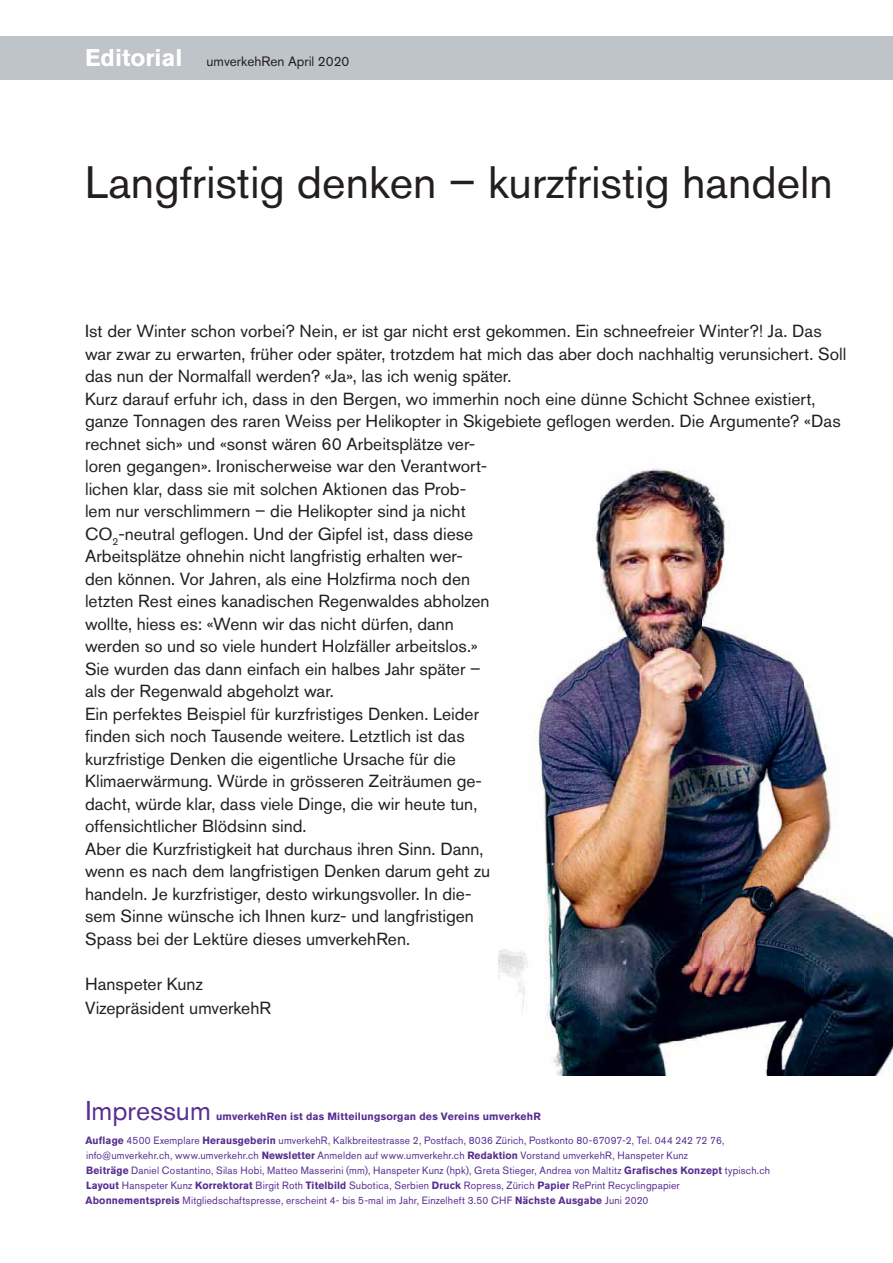
<style>
.page{position:relative;width:893px;height:1263px;background:#fff}
.page>*{position:absolute;margin:0;border:0;box-sizing:border-box;transform-origin:0 0}
.t1{font:45px "Akzidenz Grotesk Pro";color:#231f20}
.t2{font:27px "Akzidenz Grotesk Pro";color:#582e91}
.t3{font:17.4px/22.5px "Akzidenz Grotesk Pro";color:#231f20}
.t4{font:13.5px "Akzidenz Grotesk Pro";color:#231f20}
.t5{font:10.5px/15px "Akzidenz Grotesk Pro";letter-spacing:.02em;color:#582e91;scale:.96 1}
.t6{font:700 10.5px "Akzidenz Grotesk Pro";letter-spacing:.02em;color:#582e91}
.s1{font-weight:700;font-size:24px;color:#fff}
.s2{font-weight:700}
</style>
<div class="page">
<div style="left:0;top:36px;width:893px;height:43px;background:#bfc4c8"></div>
<img style="left:499px;top:469px;width:394px;height:606px">
<p class="t4" style="left:85px;top:57px;width:245px"><span class="s1">Thema</span> umverkehRen April 2020</p>
<p class="t4" style="left:85px;top:57px;width:266px"><span class="s1">Editorial</span> umverkehRen April 2020</p>
<h1 class="t1" style="left:85px;top:166px;width:749px">Langfristig denken – kurzfristig handeln</h1>
<p class="t3" style="left:85px;top:322px;width:763px">Ist der Winter schon vorbei? Nein, er ist gar nicht erst gekommen. Ein schneefreier Winter?! Ja. Das war zwar zu erwarten, früher oder später, trotzdem hat mich das aber doch nachhaltig verunsichert. Soll das nun der Normalfall werden? «Ja», las ich wenig später.<br>Kurz darauf erfuhr ich, dass in den Bergen, wo immerhin noch eine dünne Schicht Schnee existiert, ganze Tonnagen des raren Weiss per Helikopter in Skigebiete geflogen werden. Die Argumente? «Das rechnet sich» und «sonst wären 60 Arbeitsplätze ver-<br>loren gegangen». Ironischerweise war den Verantwort-<br>lichen klar, dass sie mit solchen Aktionen das Prob-<br>lem nur verschlimmern – die Helikopter sind ja nicht<br>CO<sub>2</sub>-neutral geflogen. Und der Gipfel ist, dass diese<br>Arbeitsplätze ohnehin nicht langfristig erhalten wer-<br>den können. Vor Jahren, als eine Holzfirma noch den<br>letzten Rest eines kanadischen Regenwaldes abholzen<br>wollte, hiess es: «Wenn wir das nicht dürfen, dann<br>werden so und so viele hundert Holzfäller arbeitslos.»<br>Sie wurden das dann einfach ein halbes Jahr später –<br>als der Regenwald abgeholzt war.<br>Ein perfektes Beispiel für kurzfristiges Denken. Leider<br>finden sich noch Tausende weitere. Letztlich ist das<br>kurzfristige Denken die eigentliche Ursache für die<br>Klimaerwärmung. Würde in grösseren Zeiträumen ge-<br>dacht, würde klar, dass viele Dinge, die wir heute tun,<br>offensichtlicher Blödsinn sind.<br>Aber die Kurzfristigkeit hat durchaus ihren Sinn. Dann,<br>wenn es nach dem langfristigen Denken darum geht zu<br>handeln. Je kurzfristiger, desto wirkungsvoller. In die-<br>sem Sinne wünsche ich Ihnen kurz- und langfristigen<br>Spass bei der Lektüre dieses umverkehRen.</p>
<p class="t3" style="left:85px;top:973px;width:188px;line-height:24px">Hanspeter Kunz<br>Vizepräsident umverkehR</p>
<h2 class="t2" style="left:85px;top:1101px;width:127px">Impressum</h2>
<p class="t6" style="left:216px;top:1112px;width:326px">umverkehRen ist das Mitteilungsorgan des Vereins umverkehR</p>
<p class="t5" style="left:85px;top:1134px;width:715px"><span class="s2">Auflage</span> 4500 Exemplare <span class="s2">Herausgeberin</span> umverkehR, Kalkbreitestrasse 2, Postfach, 8036 Zürich, Postkonto 80-67097-2, Tel. 044 242 72 76, info@umverkehr.ch, www.umverkehr.ch <span class="s2">Newsletter</span> Anmelden auf www.umverkehr.ch <span class="s2">Redaktion</span> Vorstand umverkehR, Hanspeter Kunz<br><span class="s2">Beiträge</span> Daniel Costantino, Silas Hobi, Matteo Masserini (mm), Hanspeter Kunz (hpk), Greta Stieger, Andrea von Maltitz <span class="s2">Grafisches Konzept</span> typisch.ch <span class="s2">Layout</span> Hanspeter Kunz <span class="s2">Korrektorat</span> Birgit Roth <span class="s2">Titelbild</span> Subotica, Serbien <span class="s2">Druck</span> Ropress, Zürich <span class="s2">Papier</span> RePrint Recyclingpapier <span class="s2">Abonnementspreis</span> Mitgliedschaftspresse, erscheint 4- bis 5-mal im Jahr, Einzelheft 3.50 CHF <span class="s2">Nächste Ausgabe</span> Juni 2020</p>
</div>
